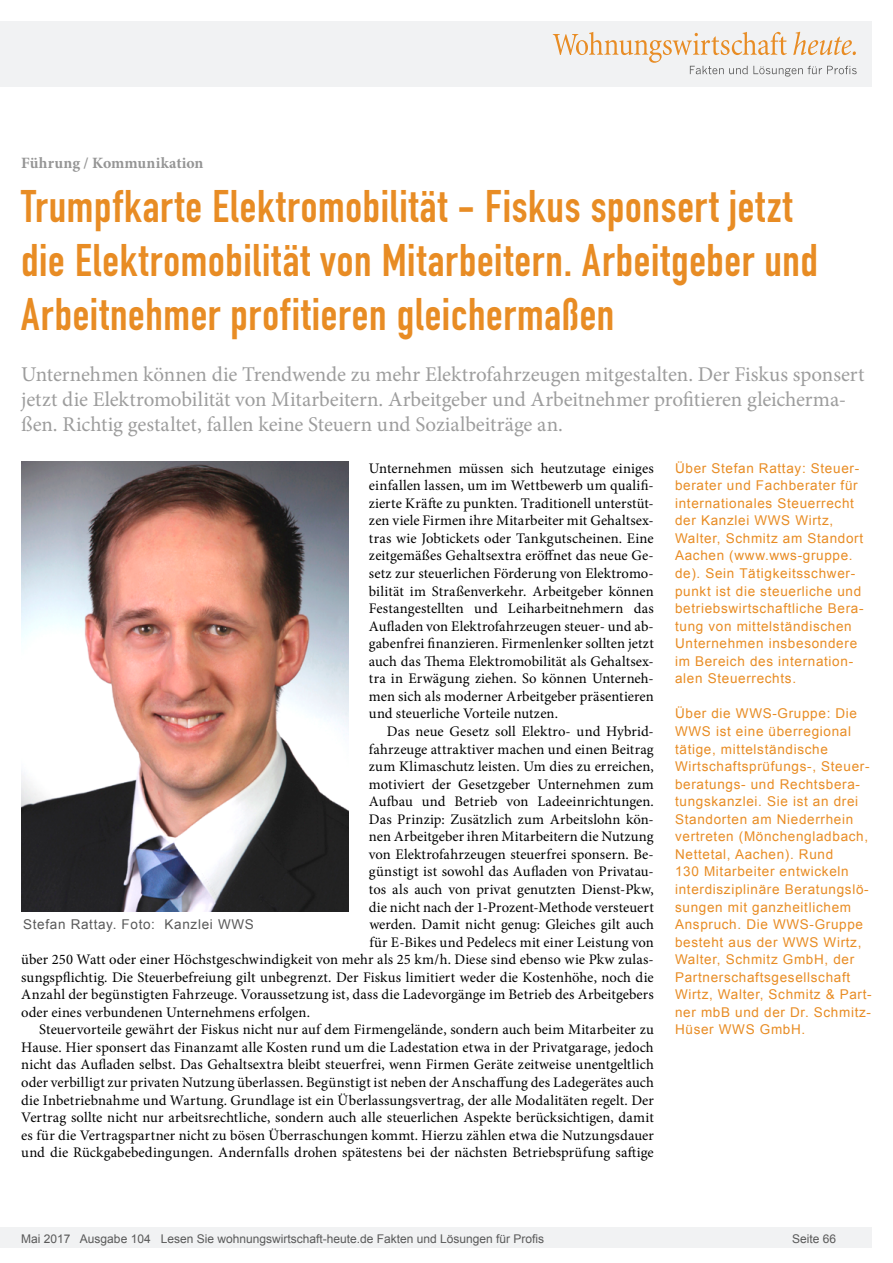
<style>
.page{position:relative;width:893px;height:1263px;background:#fff}
.page>*{position:absolute;margin:0;border:0;box-sizing:border-box;transform-origin:0 0}
.Überschrift_Groß{font:45px/54px "DIN Engschrift";letter-spacing:.015em;color:#e88c24}
.Anlesetext{font:21px/25.2px "Minion Pro";letter-spacing:-.005em;color:#9d9d9d}
.Kategorie{font:700 15.75px "Minion Pro";letter-spacing:.01em;color:#959595}
.Fliesstext{font:14.7px/17.5px "Minion Pro";letter-spacing:.005em;color:#000;text-align:justify}
.Fließtext_erste_Zeil{font:14.7px/17.5px "Minion Pro";color:#000;text-align:justify}
.Info{font:13.5px/17.5px "Arial";letter-spacing:.05em;color:#e88c24}
.Bildunterschrift{font:13.5px "Arial";letter-spacing:.05em;color:#595959}
.t1{font:12px "Arial";color:#595959}
</style>
<div class="page">
<div style="left:0;top:1227px;width:872px;height:20px;background:#f1f2f3"></div>
<div style="left:0;top:21px;width:872px;height:66px;background:#f1f2f3"></div>
<svg style="left:553px;top:32px;width:304px;height:45px"></svg>
<img style="left:21px;top:462px;width:327px;height:449px">
<p class="Kategorie" style="left:21px;top:152px;width:184px">Führung / Kommunikation</p>
<p class="Überschrift_Groß" style="left:21px;top:180px;width:798px">Trumpfkarte Elektromobilität - Fiskus sponsert jetzt die Elektromobilität von Mitarbeitern. Arbeitgeber und<br>Arbeitnehmer profitieren gleichermaßen</p>
<p class="Anlesetext" style="left:21px;top:361px;width:845px">Unternehmen können die Trendwende zu mehr Elektrofahrzeugen mitgestalten. Der Fiskus sponsert jetzt die Elektromobilität von Mitarbeitern. Arbeitgeber und Arbeitnehmer profitieren gleicherma&shy;ßen. Richtig gestaltet, fallen keine Steuern und Sozialbeiträge an.</p>
<p class="Fließtext_erste_Zeil" style="left:369px;top:459px;width:286px">Unternehmen müssen sich heutzutage einiges einfallen lassen, um im Wettbewerb um qualifi&shy;zierte Kräfte zu punkten. Traditionell unterstüt&shy;zen viele Firmen ihre Mitarbeiter mit Gehaltsex&shy;tras wie Jobtickets oder Tankgutscheinen. Eine zeitgemäßes Gehaltsextra eröffnet das neue Ge&shy;setz zur steuerlichen Förderung von Elektromo&shy;bilität im Straßenverkehr. Arbeitgeber können Festangestellten und Leiharbeitnehmern das Aufladen von Elektrofahrzeugen steuer- und ab&shy;gabenfrei finanzieren. Firmenlenker sollten jetzt auch das Thema Elektromobilität als Gehaltsex&shy;tra in Erwägung ziehen. So können Unterneh&shy;men sich als moderner Arbeitgeber präsentieren und steuerliche Vorteile nutzen.</p>
<p class="Fliesstext" style="left:387px;top:723px;width:268px">Das neue Gesetz soll Elektro- und Hybrid-</p>
<p class="Fliesstext" style="left:369px;top:740px;width:286px">fahrzeuge attraktiver machen und einen Beitrag</p>
<p class="Fliesstext" style="left:369px;top:758px;width:286px">zum Klimaschutz leisten. Um dies zu erreichen,</p>
<p class="Fliesstext" style="left:369px;top:775px;width:286px">motiviert der Gesetzgeber Unternehmen zum</p>
<p class="Fliesstext" style="left:369px;top:793px;width:286px">Aufbau und Betrieb von Ladeeinrichtungen.</p>
<p class="Fliesstext" style="left:369px;top:810px;width:286px">Das Prinzip: Zusätzlich zum Arbeitslohn kön-</p>
<p class="Fliesstext" style="left:369px;top:828px;width:286px">nen Arbeitgeber ihren Mitarbeitern die Nutzung</p>
<p class="Fliesstext" style="left:369px;top:845px;width:286px">von Elektrofahrzeugen steuerfrei sponsern. Be-</p>
<p class="Fliesstext" style="left:369px;top:863px;width:286px">günstigt ist sowohl das Aufladen von Privatau-</p>
<p class="Fliesstext" style="left:369px;top:880px;width:286px">tos als auch von privat genutzten Dienst-Pkw,</p>
<p class="Fliesstext" style="left:369px;top:898px;width:286px">die nicht nach der 1-Prozent-Methode versteuert</p>
<p class="Fliesstext" style="left:369px;top:916px;width:286px">werden. Damit nicht genug: Gleiches gilt auch</p>
<p class="Fliesstext" style="left:369px;top:933px;width:286px">für E-Bikes und Pedelecs mit einer Leistung von</p>
<p class="Fliesstext" style="left:21px;top:951px;width:634px">über 250 Watt oder einer Höchstgeschwindigkeit von mehr als 25 km/h. Diese sind ebenso wie Pkw zulas-</p>
<p class="Fliesstext" style="left:21px;top:968px;width:634px">sungspflichtig. Die Steuerbefreiung gilt unbegrenzt. Der Fiskus limitiert weder die Kostenhöhe, noch die</p>
<p class="Fliesstext" style="left:21px;top:986px;width:634px">Anzahl der begünstigten Fahrzeuge. Voraussetzung ist, dass die Ladevorgänge im Betrieb des Arbeitgebers</p>
<p class="Fliesstext" style="left:21px;top:1003px;width:290px">oder eines verbundenen Unternehmens erfolgen.</p>
<p class="Fliesstext" style="left:21px;top:1021px;width:634px;text-indent:18px">Steuervorteile gewährt der Fiskus nicht nur auf dem Firmengelände, sondern auch beim Mitarbeiter zu Hause. Hier sponsert das Finanzamt alle Kosten rund um die Ladestation etwa in der Privatgarage, jedoch nicht das Aufladen selbst. Das Gehaltsextra bleibt steuerfrei, wenn Firmen Geräte zeitweise unentgeltlich oder verbilligt zur privaten Nutzung überlassen. Begünstigt ist neben der Anschaffung des Ladegerätes auch die Inbetriebnahme und Wartung. Grundlage ist ein Überlassungsvertrag, der alle Modalitäten regelt. Der Vertrag sollte nicht nur arbeitsrechtliche, sondern auch alle steuerlichen Aspekte berücksichtigen, damit es für die Vertragspartner nicht zu bösen Überraschungen kommt. Hierzu zählen etwa die Nutzungsdauer und die Rückgabebedingungen. Andernfalls drohen spätestens bei der nächsten Betriebsprüfung saftige</p>
<p class="Info" style="left:675px;top:459px;width:190px">Über Stefan Rattay: Steuer&shy;berater und Fachberater für internationales Steuerrecht der Kanzlei WWS Wirtz,<br>Walter, Schmitz am Standort<br>Aachen (www.wws-gruppe. de). Sein Tätigkeitsschwer&shy;punkt ist die steuerliche und betriebswirtschaftliche Bera&shy;tung von mittelständischen<br>Unternehmen insbesondere im Bereich des internation&shy;alen Steuerrechts.</p>
<p class="Info" style="left:675px;top:705px;width:196px">Über die WWS-Gruppe: Die<br>WWS ist eine überregional tätige, mittelständische<br>Wirtschaftsprüfungs-, Steuer&shy;beratungs- und Rechtsbera&shy;tungskanzlei. Sie ist an drei<br>Standorten am Niederrhein vertreten (Mönchengladbach,<br>Nettetal, Aachen). Rund<br>130 Mitarbeiter entwickeln interdisziplinäre Beratungslö&shy;sungen mit ganzheitlichem<br>Anspruch. Die WWS-Gruppe besteht aus der WWS Wirtz,<br>Walter, Schmitz GmbH, der</p>
<p class="Info" style="left:675px;top:968px;width:198px">Partnerschaftsgesellschaft<br>Wirtz, Walter, Schmitz &amp; Part&shy;ner mbB und der Dr. Schmitz-<br>Hüser WWS GmbH.</p>
<p class="Bildunterschrift" style="left:23px;top:915px;width:232px">Stefan Rattay. Foto: Kanzlei WWS</p>
<p class="t1" style="left:21px;top:1230px;width:524px">Mai 2017 Ausgabe 104 Lesen Sie wohnungswirtschaft-heute.de Fakten und Lösungen für Profis</p>
<p class="t1" style="left:792px;top:1231px;width:46px">Seite 66</p>
</div>
